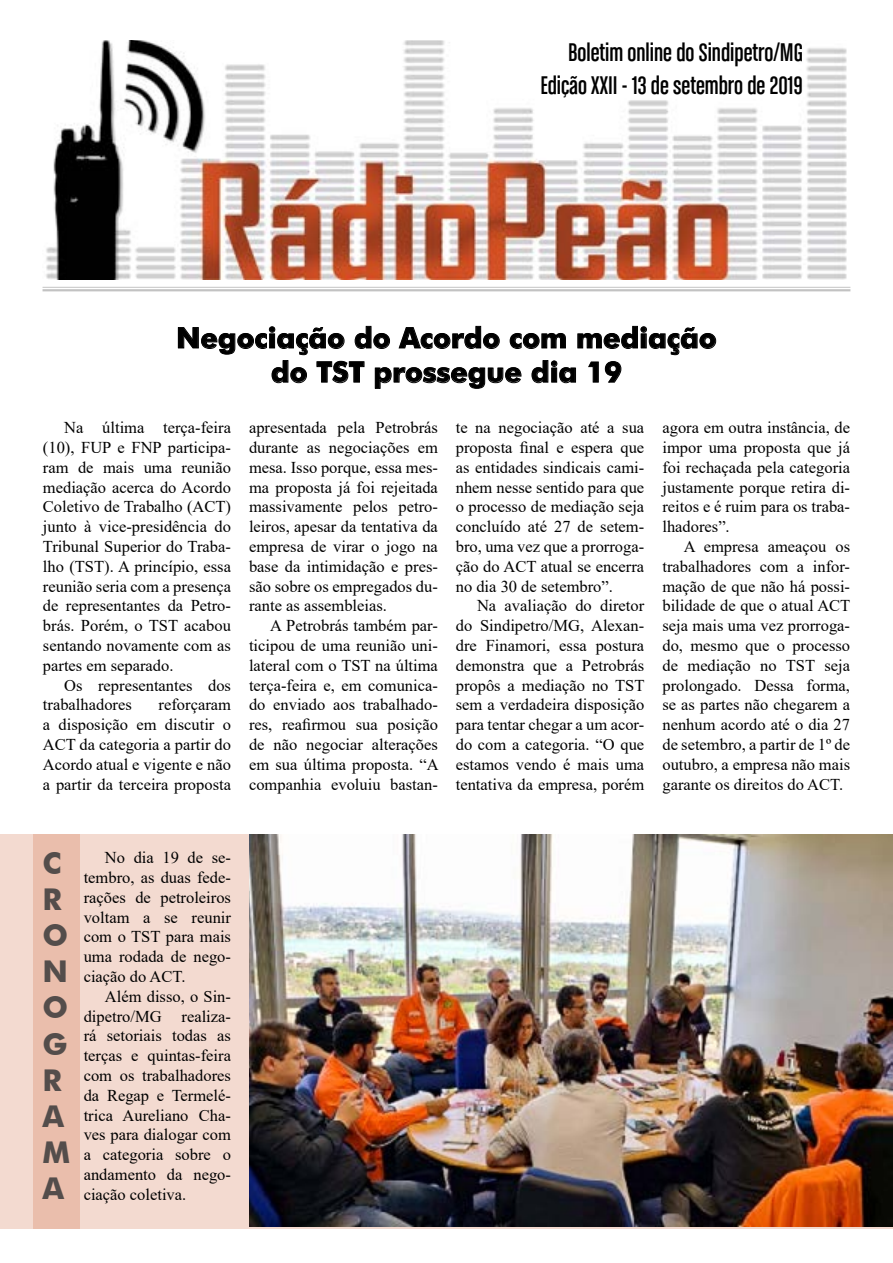
<style>
.page{position:relative;width:893px;height:1263px;background:#fff}
.page>*{position:absolute;margin:0;border:0;box-sizing:border-box;transform-origin:0 0}
.t1{font:700 30px/36px "Futura BT";color:#544d4b}
.t2{font:700 28.5px/34.2px "Futura BT";color:#000;text-align:center}
.t3{font:27px/32.4px "Chalet Comprime Cologne Sixty";color:#000;text-align:right}
.t4{font:16.5px/19.8px "Times New Roman";color:#000;text-align:justify}
</style>
<div class="page">
<div style="left:0;top:834px;width:79px;height:394px;background:#f3dad0"></div>
<svg style="left:33px;top:834px;width:860px;height:394px;background:#f1d3c8"></svg>
<hr style="left:43px;top:287px;width:807px;height:1px;background:#000">
<hr style="left:43px;top:289px;width:807px;height:2px;background:#000">
<svg style="left:178px;top:326px;width:538px;height:63px"></svg>
<img style="left:46px;top:40px;width:801px;height:239px">
<img style="left:249px;top:834px;width:644px;height:393px">
<h3 class="t3" style="left:540px;top:36px;width:264px">Boletim online do Sindipetro/MG<br>Edição XXII - 13 de setembro de 2019</h3>
<h2 class="t2" style="left:176px;top:320px;width:542px">Negociação do Acordo com mediação do TST prossegue dia 19</h2>
<p class="t4" style="left:43px;top:417px;width:190px;text-indent:21px">Na última terça-feira (10), FUP e FNP participa&shy;ram de mais uma reunião mediação acerca do Acordo Coletivo de Trabalho (ACT) junto à vice-presidência do Tribunal Superior do Traba&shy;lho (TST). A princípio, essa reunião seria com a presença de representantes da Petro&shy;brás. Porém, o TST acabou sentando novamente com as partes em separado.</p>
<p class="t4" style="left:43px;top:675px;width:190px;text-indent:21px">Os representantes dos trabalhadores</p>
<p class="t4" style="left:249px;top:417px;width:190px">apresentada pela Petrobrás durante as negociações em mesa. Isso porque, essa mes&shy;ma proposta já foi rejeitada massivamente pelos petro&shy;leiros, apesar da tentativa da empresa de virar o jogo na base da intimidação e pres&shy;são sobre os empregados du&shy;rante as assembleias.</p>
<p class="t4" style="left:249px;top:615px;width:191px;text-indent:21px">A Petrobrás também par&shy;ticipou de uma reunião uni&shy;lateral com o TST na última terça-feira e, em comunica&shy;do enviado aos trabalhado&shy;res, reafirmou sua posição de não negociar alterações em sua última proposta. “A companhia evoluiu bastan-</p>
<p class="t4" style="left:456px;top:417px;width:190px">te na negociação até a sua proposta final e espera que as entidades sindicais cami&shy;nhem nesse sentido para que o processo de mediação seja concluído até 27 de setem&shy;bro, uma vez que a prorroga&shy;ção do ACT atual se encerra no dia 30 de setembro”.</p>
<p class="t4" style="left:456px;top:595px;width:190px;text-indent:21px">Na avaliação do diretor do Sindipetro/MG, Alexan&shy;dre Finamori, essa postura demonstra que a Petrobrás propôs a mediação no TST sem a verdadeira disposição para tentar chegar a um acor&shy;do com a categoria. “O que estamos vendo é mais uma tentativa da empresa, porém</p>
<p class="t4" style="left:662px;top:417px;width:189px">agora em outra instância, de impor uma proposta que já foi rechaçada pela categoria justamente porque retira di&shy;reitos e é ruim para os traba&shy;lhadores”.</p>
<p class="t4" style="left:662px;top:536px;width:189px;text-indent:21px">A empresa ameaçou os trabalhadores com a infor&shy;mação de que não há possi&shy;bilidade de que o atual ACT seja mais uma vez prorroga&shy;do, mesmo que o processo de mediação no TST seja prolongado. Dessa forma, se as partes não chegarem a nenhum acordo até o dia 27 de setembro, a partir de 1º de outubro, a empresa não mais garante os direitos do ACT.</p>
<p class="t4" style="left:43px;top:694px;width:190px;text-indent:116px">reforçaram a disposição em discutir o ACT da categoria a partir do Acordo atual e vigente e não a partir da terceira proposta</p>
<h1 class="t1" style="left:42px;top:845px;width:29px">C<br>R<br>O<br>N<br>O<br>G<br>R<br>A<br>M<br>A</h1>
<p class="t4" style="left:84px;top:847px;width:149px;text-indent:21px">No dia 19 de se&shy;tembro, as duas fede&shy;rações de petroleiros voltam a se reunir com o TST para mais uma rodada de nego&shy;ciação do ACT.</p>
<p class="t4" style="left:84px;top:986px;width:149px;text-indent:21px">Além disso, o Sin&shy;dipetro/MG realiza&shy;rá setoriais todas as terças e quintas-feira com os trabalhadores da Regap e Termelé&shy;trica Aureliano Cha&shy;ves para dialogar com a categoria sobre o andamento da nego&shy;ciação coletiva.</p>
</div>
